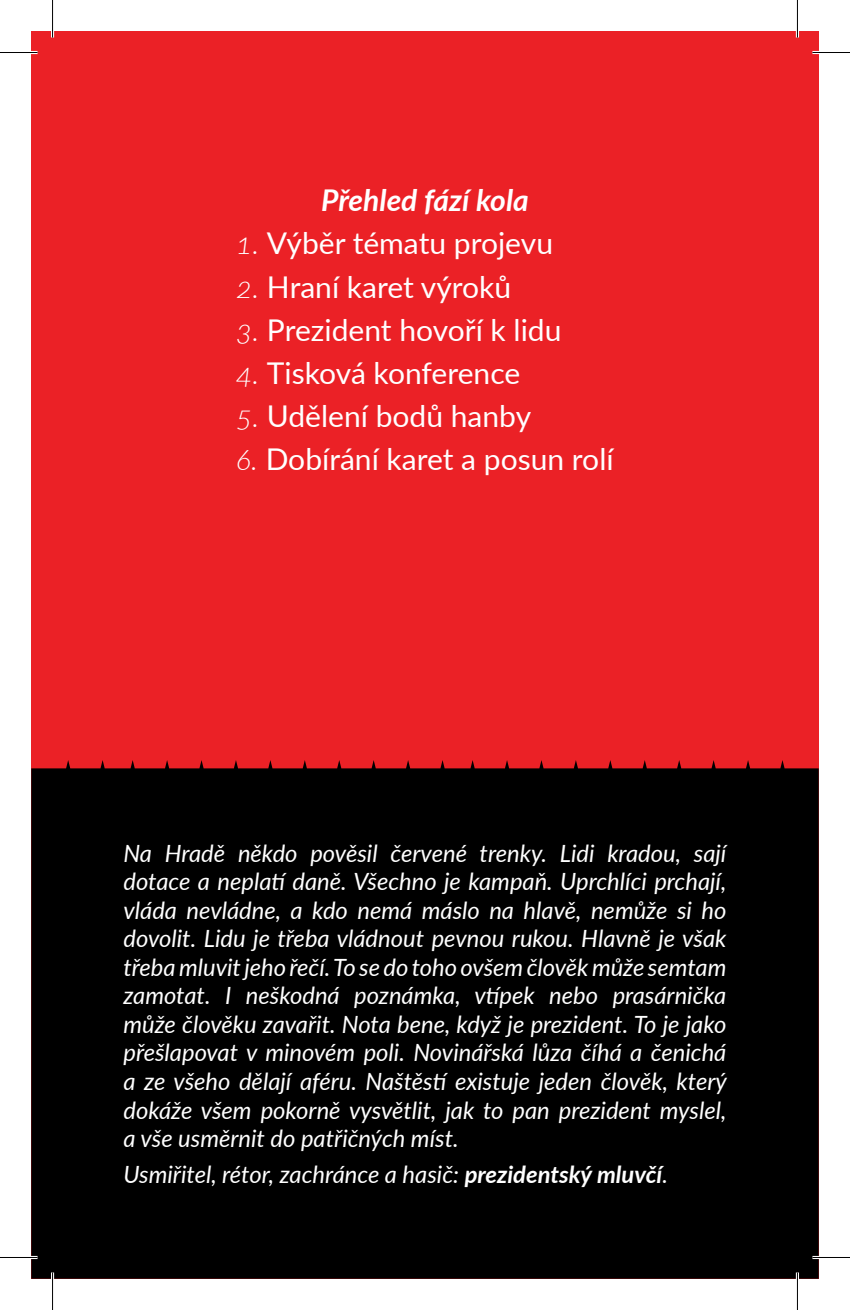
<style>
.page{position:relative;width:850px;height:1310px;background:#fff}
.page>*{position:absolute;margin:0;border:0;box-sizing:border-box;transform-origin:0 0}
.Běžný_text{font:30px "Lato";color:#fff}
.Běžný_text-2{font:italic 700 30px "Lato";color:#fff}
.Běžný_text-3{font:italic 23.75px/28.5px "Lato";color:#fff;text-align:justify}
.s1{font-weight:300;font-style:italic}
.s2{font-weight:700}
</style>
<div class="page">
<div style="left:31px;top:31px;width:787px;height:1247px;background:#eb2126"></div>
<div style="left:31px;top:760px;width:787px;height:518px;background:#000"></div>
<hr style="left:0;top:51px;width:38px;height:3px;background:#fff">
<hr style="left:812px;top:51px;width:37px;height:3px;background:#fff">
<hr style="left:0;top:1256px;width:38px;height:3px;background:#fff">
<hr style="left:812px;top:1256px;width:37px;height:3px;background:#fff">
<hr style="left:51px;top:0;width:3px;height:38px;background:#fff">
<hr style="left:51px;top:1272px;width:3px;height:38px;background:#fff">
<hr style="left:795px;top:0;width:3px;height:38px;background:#fff">
<hr style="left:795px;top:1272px;width:3px;height:38px;background:#fff">
<hr style="left:0;top:52px;width:38px;height:1px;background:#000">
<hr style="left:812px;top:52px;width:37px;height:1px;background:#000">
<hr style="left:0;top:1257px;width:38px;height:1px;background:#000">
<hr style="left:812px;top:1257px;width:37px;height:1px;background:#000">
<hr style="left:52px;top:0;width:1px;height:38px;background:#000">
<hr style="left:52px;top:1272px;width:1px;height:38px;background:#000">
<hr style="left:796px;top:0;width:1px;height:38px;background:#000">
<hr style="left:796px;top:1272px;width:1px;height:38px;background:#000">
<p class="Běžný_text-2" style="left:321px;top:178px;width:209px">Přehled fází kola</p>
<p class="Běžný_text" style="left:236px;top:222px;width:318px"><span class="s1">1.</span> Výběr tématu projevu</p>
<p class="Běžný_text" style="left:236px;top:265px;width:276px"><span class="s1">2.</span> Hraní karet výroků</p>
<p class="Běžný_text" style="left:236px;top:308px;width:326px"><span class="s1">3.</span> Prezident hovoří k lidu</p>
<p class="Běžný_text" style="left:236px;top:351px;width:285px"><span class="s1">4.</span> Tisková konference</p>
<p class="Běžný_text" style="left:236px;top:394px;width:296px"><span class="s1">5.</span> Udělení bodů hanby</p>
<p class="Běžný_text" style="left:236px;top:437px;width:378px"><span class="s1">6.</span> Dobírání karet a posun rolí</p>
<p class="Běžný_text-3" style="left:123px;top:838px;width:604px">Na Hradě někdo pověsil červené trenky. Lidi kradou, sají dotace a neplatí daně. Všechno je kampaň. Uprchlíci prchají, vláda nevládne, a kdo nemá máslo na hlavě, nemůže si ho dovolit. Lidu je třeba vládnout pevnou rukou. Hlavně je však třeba mluvit jeho řečí. To se do toho ovšem člověk může semtam zamotat. I neškodná poznámka, vtípek nebo prasárnička může člověku zavařit. Nota bene, když je prezident. To je jako přešlapovat v minovém poli. Novinářská lůza číhá a čenichá a ze všeho dělají aféru. Naštěstí existuje jeden člověk, který dokáže všem pokorně vysvětlit, jak to pan prezident myslel, a vše usměrnit do patřičných míst.</p>
<p class="Běžný_text-3" style="left:123px;top:1159px;width:545px">Usmiřitel, rétor, zachránce a hasič: <span class="s2">prezidentský mluvčí</span>.</p>
</div>
